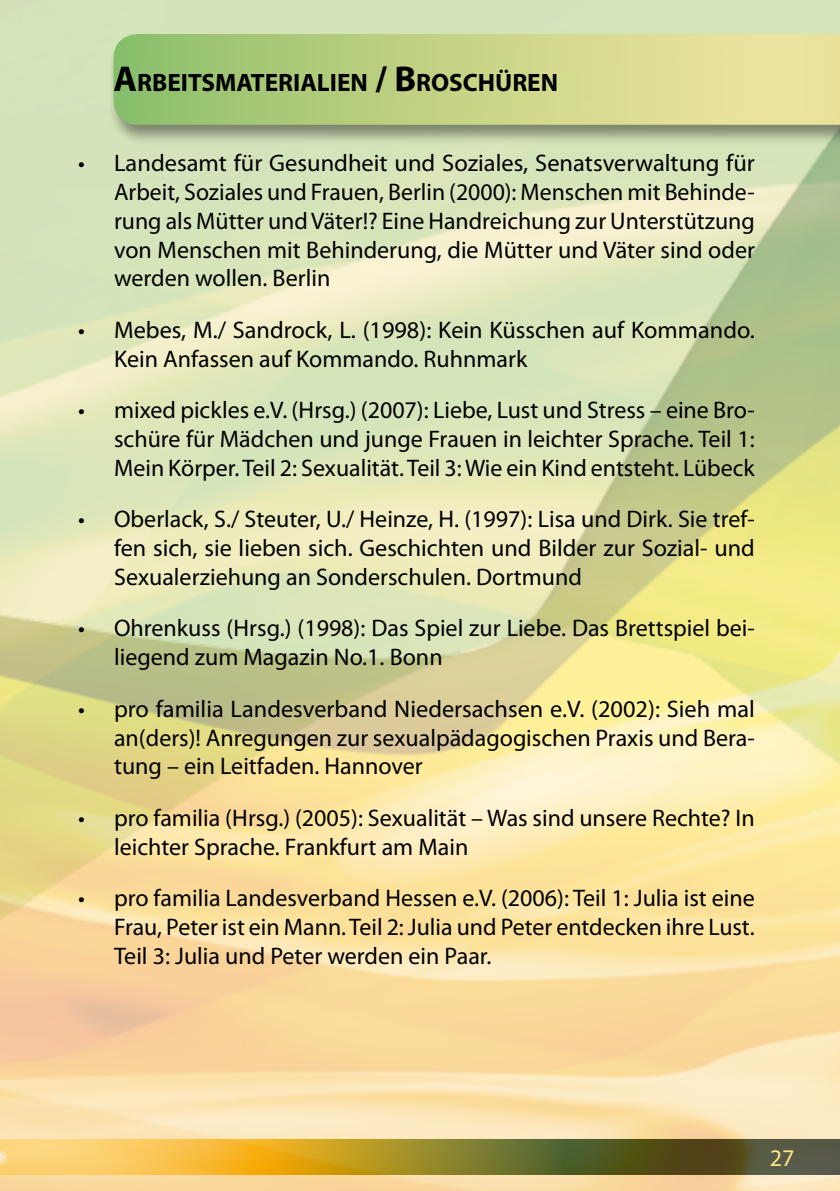
<style>
.page{position:relative;width:840px;height:1191px;background:#fff}
.page>*{position:absolute;margin:0;border:0;box-sizing:border-box;transform-origin:0 0}
.t1{font:700 25.2px "Myriad Pro";color:#000}
.t2{font:24px/28.8px "Myriad Pro";color:#000;text-align:justify}
.t3{font:24px "Myriad Pro";color:#ffe48c}
.s1{font-size:36px}
</style>
<div class="page">
<img style="left:0;top:67px;width:839px;height:1124px">
<div style="left:109px;top:34px;width:730px;height:112px;background:#000;opacity:.75"></div>
<svg style="left:113px;top:34px;width:726px;height:91px;background:#c4d387"></svg>
<p class="t1" style="left:113px;top:66px;width:446px"><span class="s1">A</span>RBEITSMATERIALIEN <span class="s1">/ B</span>ROSCHÜREN</p>
<p class="t2" style="left:114px;top:148px;width:642px;text-indent:-36px">• Landesamt für Gesundheit und Soziales, Senatsverwaltung für Arbeit, Soziales und Frauen, Berlin (2000): Menschen mit Behinde&shy;rung als Mütter und Väter!? Eine Handreichung zur Unterstützung von Menschen mit Behinderung, die Mütter und Väter sind oder werden wollen. Berlin</p>
<p class="t2" style="left:114px;top:315px;width:642px;text-indent:-36px">• Mebes, M./ Sandrock, L. (1998): Kein Küsschen auf Kommando.<br>Kein Anfassen auf Kommando. Ruhnmark</p>
<p class="t2" style="left:114px;top:395px;width:642px;text-indent:-36px">• mixed pickles e.V. (Hrsg.) (2007): Liebe, Lust und Stress – eine Bro&shy;schüre für Mädchen und junge Frauen in leichter Sprache. Teil 1:<br>Mein Körper. Teil 2: Sexualität. Teil 3: Wie ein Kind entsteht. Lübeck</p>
<p class="t2" style="left:114px;top:504px;width:642px;text-indent:-36px">• Oberlack, S./ Steuter, U./ Heinze, H. (1997): Lisa und Dirk. Sie tref&shy;fen sich, sie lieben sich. Geschichten und Bilder zur Sozial- und Sexualerziehung an Sonderschulen. Dortmund</p>
<p class="t2" style="left:114px;top:613px;width:642px;text-indent:-36px">• Ohrenkuss (Hrsg.) (1998): Das Spiel zur Liebe. Das Brettspiel bei&shy;liegend zum Magazin No.1. Bonn</p>
<p class="t2" style="left:114px;top:694px;width:642px;text-indent:-36px">• pro familia Landesverband Niedersachsen e.V. (2002): Sieh mal an(ders)! Anregungen zur sexualpädagogischen Praxis und Bera&shy;tung – ein Leitfaden. Hannover</p>
<p class="t2" style="left:114px;top:803px;width:641px;text-indent:-36px">• pro familia (Hrsg.) (2005): Sexualität – Was sind unsere Rechte? In leichter Sprache. Frankfurt am Main</p>
<p class="t2" style="left:114px;top:883px;width:642px;text-indent:-36px">• pro familia Landesverband Hessen e.V. (2006): Teil 1: Julia ist eine Frau, Peter ist ein Mann. Teil 2: Julia und Peter entdecken ihre Lust.<br>Teil 3: Julia und Peter werden ein Paar.</p>
<p class="t3" style="left:769px;top:1142px;width:26px">27</p>
</div>
